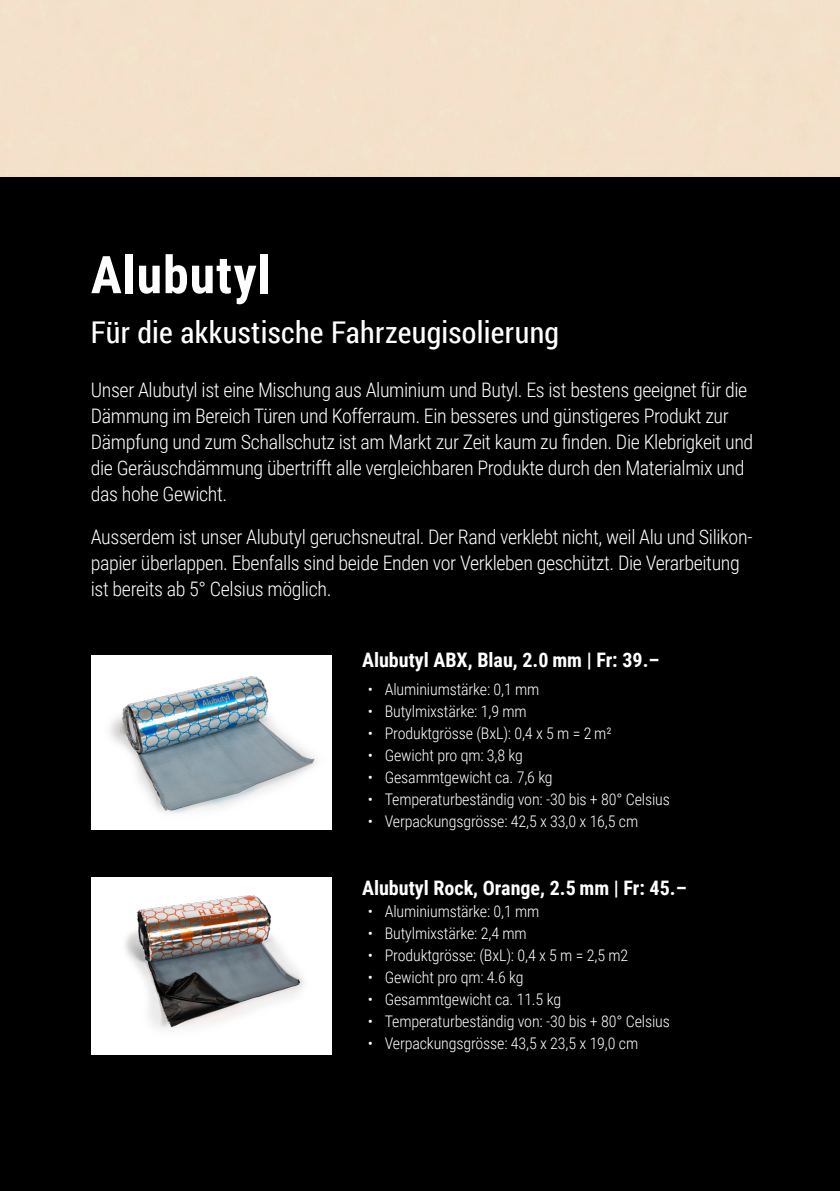
<style>
.page{position:relative;width:840px;height:1191px;background:#fff}
.page>*{position:absolute;margin:0;border:0;box-sizing:border-box;transform-origin:0 0}
._03_Lauftext{font:700 52px "Roboto Condensed";letter-spacing:.015em;color:#fff}
._03_Lauftext-2{font:30px "Roboto Condensed";letter-spacing:.01em;color:#fff}
.t1{font:300 20px/26px "Roboto Condensed";letter-spacing:-.02em;color:#fff}
.t2{font:700 20px "Roboto Condensed";color:#fff}
.t3{font:300 16px "Roboto Condensed";letter-spacing:-.01em;color:#fff}
</style>
<div class="page">
<div style="left:0;top:175px;width:839px;height:1016px;background:#000"></div>
<div style="left:91px;top:655px;width:240px;height:174px;background:#fff"></div>
<img style="left:110px;top:676px;width:207px;height:138px">
<div style="left:91px;top:877px;width:240px;height:177px;background:#fff"></div>
<img style="left:125px;top:895px;width:179px;height:134px">
<div style="left:0;top:0;width:839px;height:176px;background:#f4e0cb"></div>
<p class="_03_Lauftext" style="left:91px;top:238px;width:181px">Alubutyl</p>
<p class="_03_Lauftext-2" style="left:91px;top:312px;width:469px">Für die akkustische Fahrzeugisolierung</p>
<p class="t1" style="left:91px;top:376px;width:663px">Unser Alubutyl ist eine Mischung aus Aluminium und Butyl. Es ist bestens geeignet für die Dämmung im Bereich Türen und Kofferraum. Ein besseres und günstigeres Produkt zur Dämpfung und zum Schallschutz ist am Markt zur Zeit kaum zu finden. Die Klebrigkeit und die Geräuschdämmung übertrifft alle vergleichbaren Produkte durch den Materialmix und das hohe Gewicht.</p>
<p class="t1" style="left:91px;top:523px;width:663px">Ausserdem ist unser Alubutyl geruchsneutral. Der Rand verklebt nicht, weil Alu und Silikon&shy;papier überlappen. Ebenfalls sind beide Enden vor Verkleben geschützt. Die Verarbeitung ist bereits ab 5° Celsius möglich.</p>
<p class="t2" style="left:362px;top:646px;width:299px">Alubutyl ABX, Blau, 2.0 mm | Fr: 39.–</p>
<p class="t3" style="left:367px;top:678px;width:173px">• Aluminiumstärke: 0,1 mm</p>
<p class="t3" style="left:367px;top:700px;width:160px">• Butylmixstärke: 1,9 mm</p>
<p class="t3" style="left:367px;top:722px;width:245px">• Produktgrösse (BxL): 0,4 x 5 m = 2 m2</p>
<p class="t3" style="left:367px;top:744px;width:156px">• Gewicht pro qm: 3,8 kg</p>
<p class="t3" style="left:367px;top:766px;width:186px">• Gesammtgewicht ca. 7,6 kg</p>
<p class="t3" style="left:367px;top:788px;width:303px">• Temperaturbeständig von: -30 bis + 80° Celsius</p>
<p class="t3" style="left:367px;top:810px;width:272px">• Verpackungsgrösse: 42,5 x 33,0 x 16,5 cm</p>
<p class="t2" style="left:362px;top:874px;width:326px">Alubutyl Rock, Orange, 2.5 mm | Fr: 45.–</p>
<p class="t3" style="left:367px;top:900px;width:173px">• Aluminiumstärke: 0,1 mm</p>
<p class="t3" style="left:367px;top:922px;width:160px">• Butylmixstärke: 2,4 mm</p>
<p class="t3" style="left:367px;top:944px;width:262px">• Produktgrösse: (BxL): 0,4 x 5 m = 2,5 m2</p>
<p class="t3" style="left:367px;top:966px;width:157px">• Gewicht pro qm: 4.6 kg</p>
<p class="t3" style="left:367px;top:988px;width:195px">• Gesammtgewicht ca. 11.5 kg</p>
<p class="t3" style="left:367px;top:1010px;width:303px">• Temperaturbeständig von: -30 bis + 80° Celsius</p>
<p class="t3" style="left:367px;top:1032px;width:272px">• Verpackungsgrösse: 43,5 x 23,5 x 19,0 cm</p>
</div>
